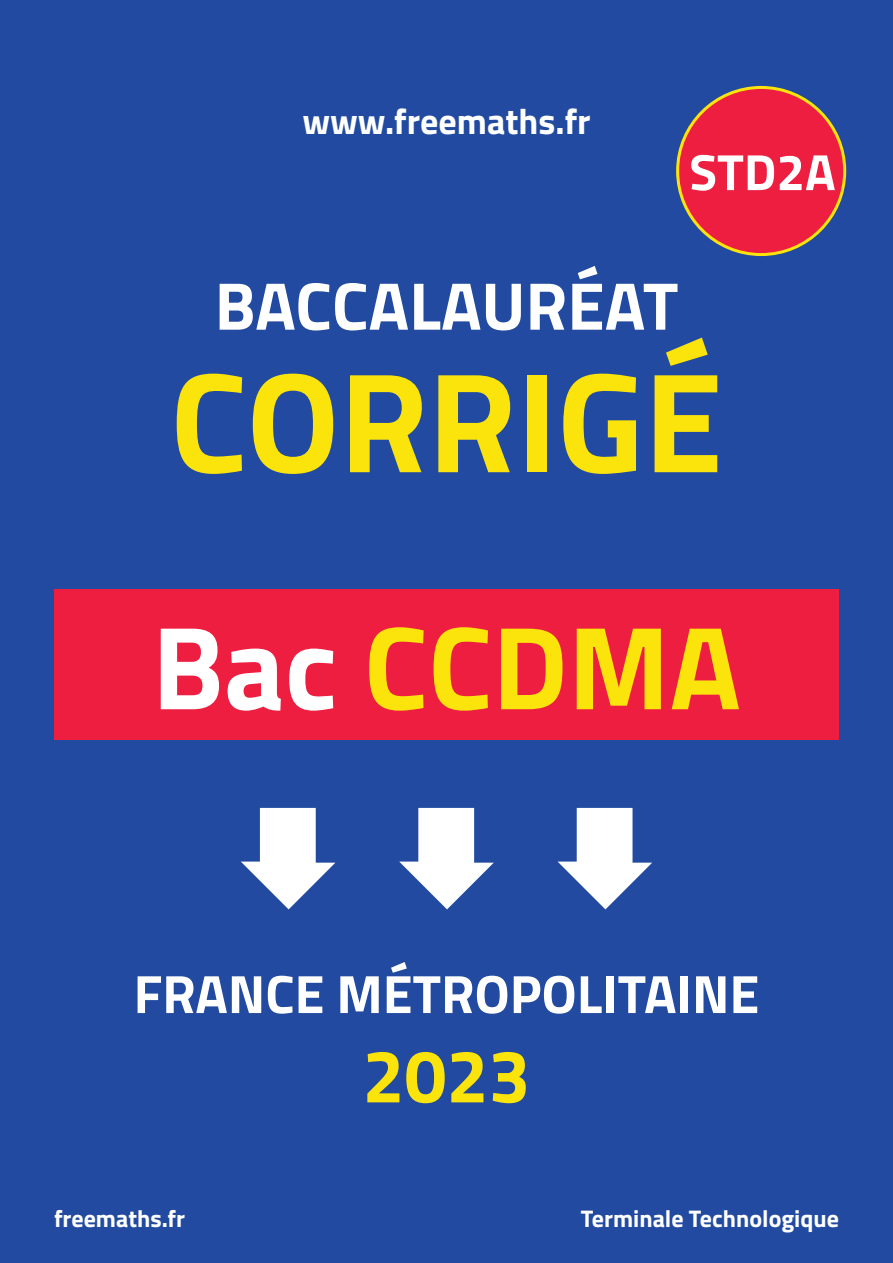
<style>
.page{position:relative;width:893px;height:1263px;background:#214aa0}
.page>*{position:absolute;margin:0;border:0;box-sizing:border-box;transform-origin:0 0}
.t1{font:700 142.5px "Titillium";color:#fbe30c}
.t2{font:700 118.5px "Titillium";color:#fbe30c}
.t3{font:700 75px "Titillium";color:#fbe30c}
.t4{font:700 67.5px "Titillium";color:#fff}
.t5{font:700 54px "Titillium";color:#fff}
.t6{font:700 51px "Titillium";color:#fff}
.t7{font:700 36px "Titillium";color:#fff}
.t8{font:700 24px "Titillium";color:#fff}
.s1{color:#fff}
</style>
<div class="page">
<svg style="left:241px;top:808px;width:94px;height:101px"></svg>
<svg style="left:399px;top:808px;width:95px;height:101px"></svg>
<svg style="left:558px;top:808px;width:94px;height:101px"></svg>
<div style="left:54px;top:589px;width:785px;height:151px;background:#ed1e40"></div>
<div style="left:678px;top:87px;width:167px;height:168px;background:#ed1e40;border-radius:50%"></div>
<h3 class="t7" style="left:302px;top:94px;width:290px">www.freemaths.fr</h3>
<h3 class="t6" style="left:689px;top:133px;width:148px">STD2A</h3>
<h3 class="t4" style="left:215px;top:254px;width:465px">BACCALAURÉAT</h3>
<h1 class="t1" style="left:170px;top:313px;width:554px">CORRIGÉ</h1>
<h2 class="t2" style="left:152px;top:577px;width:590px"><span class="s1">Bac</span> CCDMA</h2>
<p class="t5" style="left:134px;top:953px;width:627px">FRANCE MÉTROPOLITAINE</p>
<h3 class="t3" style="left:362px;top:1019px;width:169px">2023</h3>
<p class="t8" style="left:54px;top:1200px;width:133px">freemaths.fr</p>
<p class="t8" style="left:581px;top:1200px;width:260px">Terminale Technologique</p>
</div>
